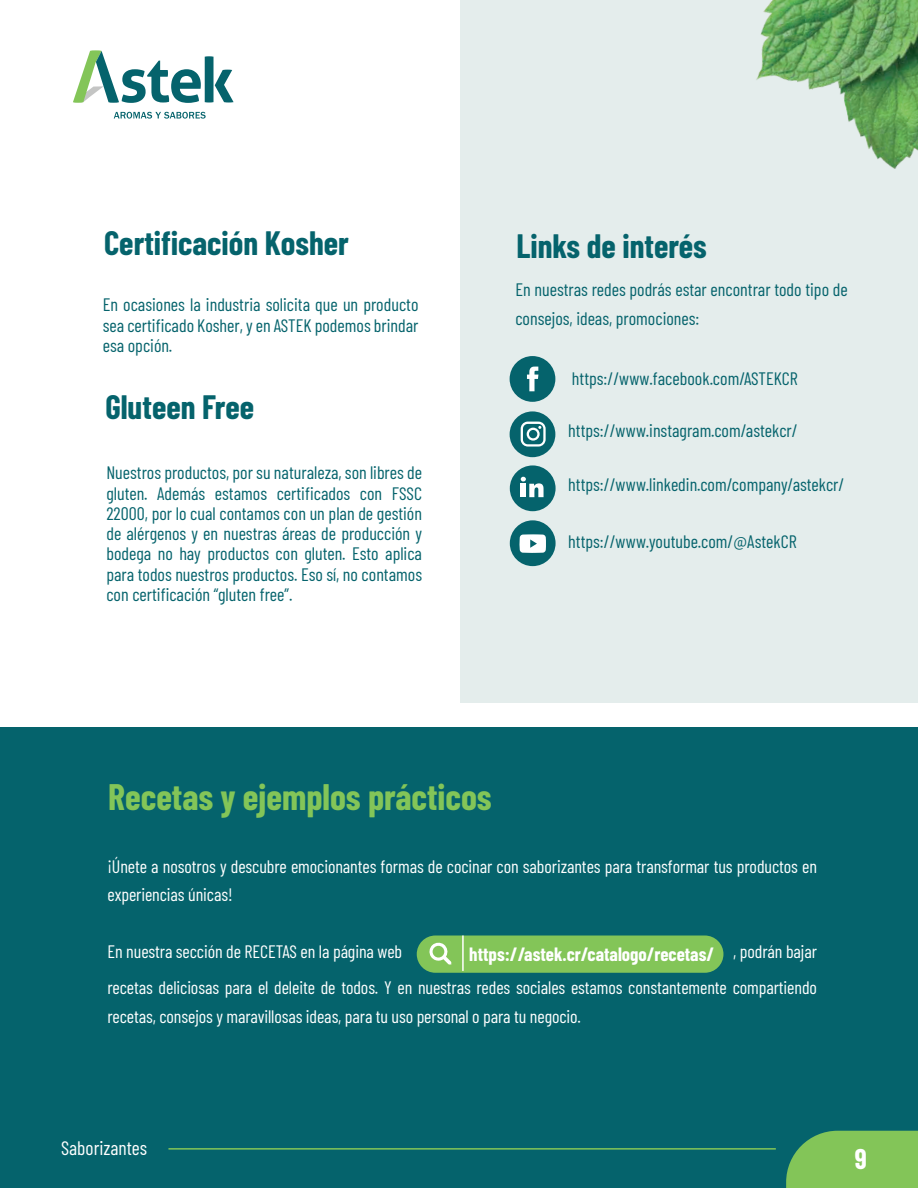
<style>
.page{position:relative;width:918px;height:1188px;background:#fff}
.page>*{position:absolute;margin:0;border:0;box-sizing:border-box;transform-origin:0 0}
.t1{font:700 36px "Barlow Condensed";color:#83c558}
.t2{font:700 33px "Barlow Condensed";color:#05636c}
.t3{font:700 27.75px "Barlow Condensed";color:#fff}
.t4{font:19.5px "Barlow Condensed";color:#fff}
.t5{font:700 18.75px "Barlow Condensed";color:#fff}
.t6{font:18px/20.2px "Barlow Condensed";color:#05636c;text-align:justify}
.t7{font:18px/28.5px "Barlow Condensed";letter-spacing:-.005em;color:#fff}
</style>
<div class="page">
<div style="left:0;top:728px;width:918px;height:460px;background:#05636c"></div>
<div style="left:460px;top:0;width:458px;height:702px;background:#e2ebea"></div>
<svg style="left:73px;top:50px;width:161px;height:53px"></svg>
<svg style="left:114px;top:112px;width:92px;height:7px"></svg>
<svg style="left:786px;top:1131px;width:132px;height:57px;background:#79bd59"></svg>
<hr style="left:168px;top:1148px;width:608px;height:2px;background:#83c558">
<img style="left:756px;top:0;width:162px;height:169px">
<div style="left:417px;top:936px;width:306px;height:37px;background:#83c558;border-radius:19px"></div>
<hr style="left:462px;top:936px;width:2px;height:35px;background:#fff">
<svg style="left:429px;top:942px;width:22px;height:23px"></svg>
<div style="left:510px;top:356px;width:45px;height:46px;background:#05636c;border-radius:50%"></div>
<div style="left:510px;top:411px;width:45px;height:46px;background:#05636c;border-radius:50%"></div>
<div style="left:510px;top:465px;width:46px;height:46px;background:#05636c;border-radius:50%"></div>
<div style="left:510px;top:520px;width:46px;height:46px;background:#05636c;border-radius:50%"></div>
<svg style="left:527px;top:367px;width:11px;height:24px"></svg>
<svg style="left:521px;top:422px;width:25px;height:25px"></svg>
<svg style="left:521px;top:477px;width:23px;height:20px"></svg>
<svg style="left:519px;top:534px;width:27px;height:19px"></svg>
<h2 class="t2" style="left:104px;top:220px;width:246px">Certificación Kosher</h2>
<p class="t6" style="left:103px;top:294px;width:317px">En ocasiones la industria solicita que un producto sea certificado Kosher, y en ASTEK podemos brindar esa opción.</p>
<h2 class="t2" style="left:105px;top:384px;width:150px">Gluteen Free</h2>
<p class="t6" style="left:106px;top:462px;width:317px">Nuestros productos, por su naturaleza, son libres de gluten. Además estamos certificados con FSSC 22000, por lo cual contamos con un plan de gestión de alérgenos y en nuestras áreas de producción y bodega no hay productos con gluten. Esto aplica para todos nuestros productos. Eso sí, no contamos con certificación “gluten free”.</p>
<h2 class="t2" style="left:517px;top:223px;width:192px">Links de interés</h2>
<p class="t6" style="left:515px;top:274px;width:334px;line-height:28.5px">En nuestras redes podrás estar encontrar todo tipo de consejos, ideas, promociones:</p>
<p class="t6" style="left:572px;top:367px;width:227px">https://www.facebook.com/ASTEKCR</p>
<p class="t6" style="left:568px;top:419px;width:231px">https://www.instagram.com/astekcr/</p>
<p class="t6" style="left:568px;top:473px;width:278px">https://www.linkedin.com/company/astekcr/</p>
<p class="t6" style="left:568px;top:530px;width:230px">https://www.youtube.com/@AstekCR</p>
<h1 class="t1" style="left:108px;top:771px;width:385px">Recetas y ejemplos prácticos</h1>
<p class="t7" style="left:107px;top:850px;width:711px">¡Únete a nosotros y descubre emocionantes formas de cocinar con saborizantes para transformar tus productos en experiencias únicas!</p>
<p class="t7" style="left:107px;top:932px;width:711px;line-height:36px;text-align:right">, podrán bajar<br>recetas deliciosas para el deleite de todos. Y en nuestras redes sociales estamos constantemente compartiendo</p>
<p class="t7" style="left:107px;top:1000px;width:475px">recetas, consejos y maravillosas ideas, para tu uso personal o para tu negocio.</p>
<p class="t7" style="left:107px;top:936px;width:296px">En nuestra sección de RECETAS en la página web</p>
<p class="t5" style="left:469px;top:941px;width:246px">https://astek.cr/catalogo/recetas/</p>
<p class="t4" style="left:61px;top:1134px;width:88px">Saborizantes</p>
<h3 class="t3" style="left:855px;top:1139px;width:14px">9</h3>
</div>
